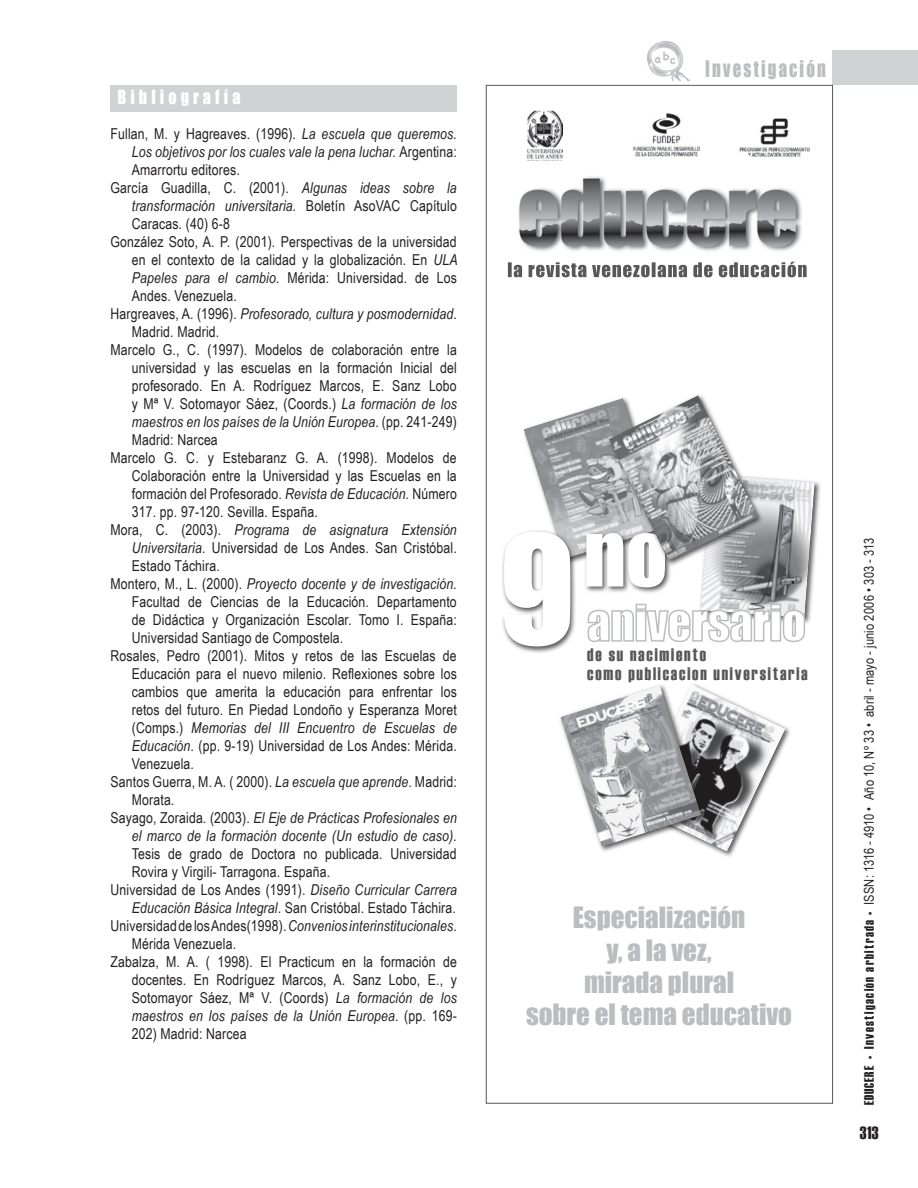
<style>
.page{position:relative;width:918px;height:1188px;background:#fff}
.page>*{position:absolute;margin:0;border:0;box-sizing:border-box;transform-origin:0 0}
.t1{font:27px/32.4px "Impact";color:#bcbdc0;text-align:center}
.t2{font:21px "Impact";letter-spacing:.13em;color:#bcbdc0;scale:.8 1}
.t3{font:18px/19.5px "Haettenschweiler";letter-spacing:.1em;color:#57585a}
.t4{font:18px "Impact";letter-spacing:.25em;color:#fff;scale:.9 1}
.t5{font:18px "Haettenschweiler";color:#231f20}
.t6{font:15px "Arial Narrow";letter-spacing:.01em;color:#231f20}
.t7{font:italic 15px "Arial Narrow";letter-spacing:.01em;color:#231f20}
.t8{font:13.5px "Arial Narrow";letter-spacing:.01em;color:#231f20}
.s1{font-style:italic}
.s2{font-style:normal}
.s3{font-family:"Haettenschweiler"}
</style>
<div class="page">
<div style="left:111px;top:85px;width:346px;height:26px;background:#d1d2d4"></div>
<div style="left:833px;top:50px;width:85px;height:35px;background:#d1d2d4"></div>
<img style="left:647px;top:41px;width:42px;height:39px">
<div style="left:698px;top:471px;width:124px;height:154px;background:#231f20;opacity:.75"></div>
<img style="left:765px;top:475px;width:50px;height:143px">
<img style="left:524px;top:403px;width:82px;height:125px">
<svg style="left:508px;top:262px;width:299px;height:15px"></svg>
<div style="left:501px;top:528px;width:172px;height:126px;background:#231f20;opacity:.75"></div>
<svg style="left:504px;top:532px;width:302px;height:114px"></svg>
<img style="left:519px;top:176px;width:283px;height:75px">
<img style="left:708px;top:690px;width:78px;height:162px">
<div style="left:558px;top:683px;width:150px;height:171px;background:#231f20;opacity:.75"></div>
<img style="left:561px;top:685px;width:140px;height:162px">
<div style="left:606px;top:393px;width:159px;height:175px;background:#231f20;opacity:.75"></div>
<img style="left:609px;top:395px;width:149px;height:166px">
<img style="left:739px;top:118px;width:70px;height:39px">
<img style="left:633px;top:113px;width:67px;height:43px">
<img style="left:527px;top:110px;width:35px;height:51px">
<p class="t4" style="left:117px;top:83px;width:138px">Bibliografía</p>
<p class="t6" style="left:111px;top:123px;width:348px">Fullan, M. y Hagreaves. (1996). <span class="s1">La escuela que queremos.</span></p>
<p class="t7" style="left:132px;top:141px;width:327px">Los objetivos por los cuales vale la pena luchar. <span class="s2">Argentina:</span></p>
<p class="t6" style="left:132px;top:159px;width:109px">Amarrortu editores.</p>
<p class="t6" style="left:111px;top:177px;width:348px">García Guadilla, C. (2001). <span class="s1">Algunas ideas sobre la</span></p>
<p class="t7" style="left:132px;top:195px;width:327px">transformación universitaria. <span class="s2">Boletín AsoVAC Capítulo</span></p>
<p class="t6" style="left:132px;top:213px;width:100px">Caracas. (40) 6-8</p>
<p class="t6" style="left:111px;top:231px;width:348px">González Soto, A. P. (2001). Perspectivas de la universidad</p>
<p class="t6" style="left:132px;top:249px;width:327px">en el contexto de la calidad y la globalización. En <span class="s1">ULA</span></p>
<p class="t6" style="left:132px;top:267px;width:327px"><span class="s1">Papeles para el cambio.</span> Mérida: Universidad. de Los</p>
<p class="t6" style="left:132px;top:285px;width:106px">Andes. Venezuela.</p>
<p class="t7" style="left:111px;top:303px;width:348px"><span class="s2">Hargreaves, A. (1996).</span> Profesorado, cultura y posmodernidad<span class="s2">.</span></p>
<p class="t6" style="left:132px;top:321px;width:89px">Madrid. Madrid.</p>
<p class="t6" style="left:111px;top:339px;width:348px">Marcelo G., C. (1997). Modelos de colaboración entre la</p>
<p class="t6" style="left:132px;top:357px;width:327px">universidad y las escuelas en la formación Inicial del</p>
<p class="t6" style="left:132px;top:375px;width:327px">profesorado. En A. Rodríguez Marcos, E. Sanz Lobo</p>
<p class="t6" style="left:132px;top:393px;width:327px">y Mª V. Sotomayor Sáez, (Coords.) <span class="s1">La formación de los</span></p>
<p class="t7" style="left:132px;top:411px;width:327px">maestros en los países de la Unión Europea<span class="s2">. (pp. 241-249)</span></p>
<p class="t6" style="left:132px;top:429px;width:88px">Madrid: Narcea</p>
<p class="t6" style="left:111px;top:447px;width:348px">Marcelo G. C. y Estebaranz G. A. (1998). Modelos de</p>
<p class="t6" style="left:132px;top:465px;width:327px">Colaboración entre la Universidad y las Escuelas en la</p>
<p class="t6" style="left:132px;top:483px;width:327px">formación del Profesorado. <span class="s1">Revista de Educación.</span> Número</p>
<p class="t6" style="left:132px;top:501px;width:188px">317. pp. 97-120. Sevilla. España.</p>
<p class="t7" style="left:111px;top:519px;width:348px"><span class="s2">Mora, C. (2003).</span> Programa de asignatura Extensión</p>
<p class="t6" style="left:132px;top:537px;width:327px"><span class="s1">Universitaria</span>. Universidad de Los Andes. San Cristóbal.</p>
<p class="t6" style="left:132px;top:555px;width:90px">Estado Táchira.</p>
<p class="t7" style="left:111px;top:573px;width:348px"><span class="s2">Montero, M., L. (2000).</span> Proyecto docente y de investigación.</p>
<p class="t6" style="left:132px;top:591px;width:327px">Facultad de Ciencias de la Educación. Departamento</p>
<p class="t6" style="left:132px;top:609px;width:327px">de Didáctica y Organización Escolar. Tomo I. España:</p>
<p class="t6" style="left:132px;top:627px;width:213px">Universidad Santiago de Compostela.</p>
<p class="t6" style="left:111px;top:645px;width:348px">Rosales, Pedro (2001). Mitos y retos de las Escuelas de</p>
<p class="t6" style="left:132px;top:663px;width:327px">Educación para el nuevo milenio. Reflexiones sobre los</p>
<p class="t6" style="left:132px;top:681px;width:327px">cambios que amerita la educación para enfrentar los</p>
<p class="t6" style="left:132px;top:699px;width:327px">retos del futuro. En Piedad Londoño y Esperanza Moret</p>
<p class="t7" style="left:132px;top:717px;width:327px"><span class="s2">(Comps.)</span> Memorias del III Encuentro de Escuelas de</p>
<p class="t6" style="left:132px;top:735px;width:327px"><span class="s1">Educación</span>. (pp. 9-19) Universidad de Los Andes: Mérida.</p>
<p class="t6" style="left:132px;top:753px;width:64px">Venezuela.</p>
<p class="t6" style="left:111px;top:771px;width:348px">Santos Guerra, M. A. ( 2000). <span class="s1">La escuela que aprende</span>. Madrid:</p>
<p class="t6" style="left:132px;top:789px;width:44px">Morata.</p>
<p class="t7" style="left:111px;top:807px;width:348px"><span class="s2">Sayago, Zoraida. (2003).</span> El Eje de Prácticas Profesionales en</p>
<p class="t7" style="left:132px;top:825px;width:326px">el marco de la formación docente (Un estudio de caso).</p>
<p class="t6" style="left:132px;top:843px;width:327px">Tesis de grado de Doctora no publicada. Universidad</p>
<p class="t6" style="left:132px;top:861px;width:200px">Rovira y Virgili- Tarragona. España.</p>
<p class="t6" style="left:111px;top:879px;width:348px">Universidad de Los Andes (1991). <span class="s1">Diseño Curricular Carrera</span></p>
<p class="t6" style="left:132px;top:897px;width:326px"><span class="s1">Educación Básica Integral</span>. San Cristóbal. Estado Táchira.</p>
<p class="t6" style="left:111px;top:915px;width:348px">Universidad de los Andes(1998). <span class="s1">Convenios interinstitucionales</span>.</p>
<p class="t6" style="left:132px;top:933px;width:106px">Mérida Venezuela.</p>
<p class="t6" style="left:111px;top:951px;width:348px">Zabalza, M. A. ( 1998). El Practicum en la formación de</p>
<p class="t6" style="left:132px;top:969px;width:327px">docentes. En Rodríguez Marcos, A. Sanz Lobo, E., y</p>
<p class="t6" style="left:132px;top:987px;width:327px">Sotomayor Sáez, Mª V. (Coords) <span class="s1">La formación de los</span></p>
<p class="t7" style="left:132px;top:1005px;width:327px">maestros en los países de la Unión Europea<span class="s2">. (pp. 169-</span></p>
<p class="t6" style="left:132px;top:1023px;width:116px">202) Madrid: Narcea</p>
<h2 class="t2" style="left:705px;top:52px;width:152px">Investigación</h2>
<p class="t3" style="left:587px;top:645px;width:222px">de su nacimiento<br>como publicacion universitaria</p>
<h1 class="t1" style="left:526px;top:901px;width:268px">Especialización<br>y, a la vez,<br>mirada plural<br>sobre el tema educativo</h1>
<p class="t8" style="left:859px;top:1105px;width:569px;rotate:-90deg"><span class="s3">EDUCERE • Investigación arbitrada •</span> ISSN: 1316 - 4910 • Año 10, Nº 33 • abril - mayo - junio 2006 • 303 - 313</p>
<p class="t5" style="left:860px;top:1121px;width:20px">313</p>
</div>
